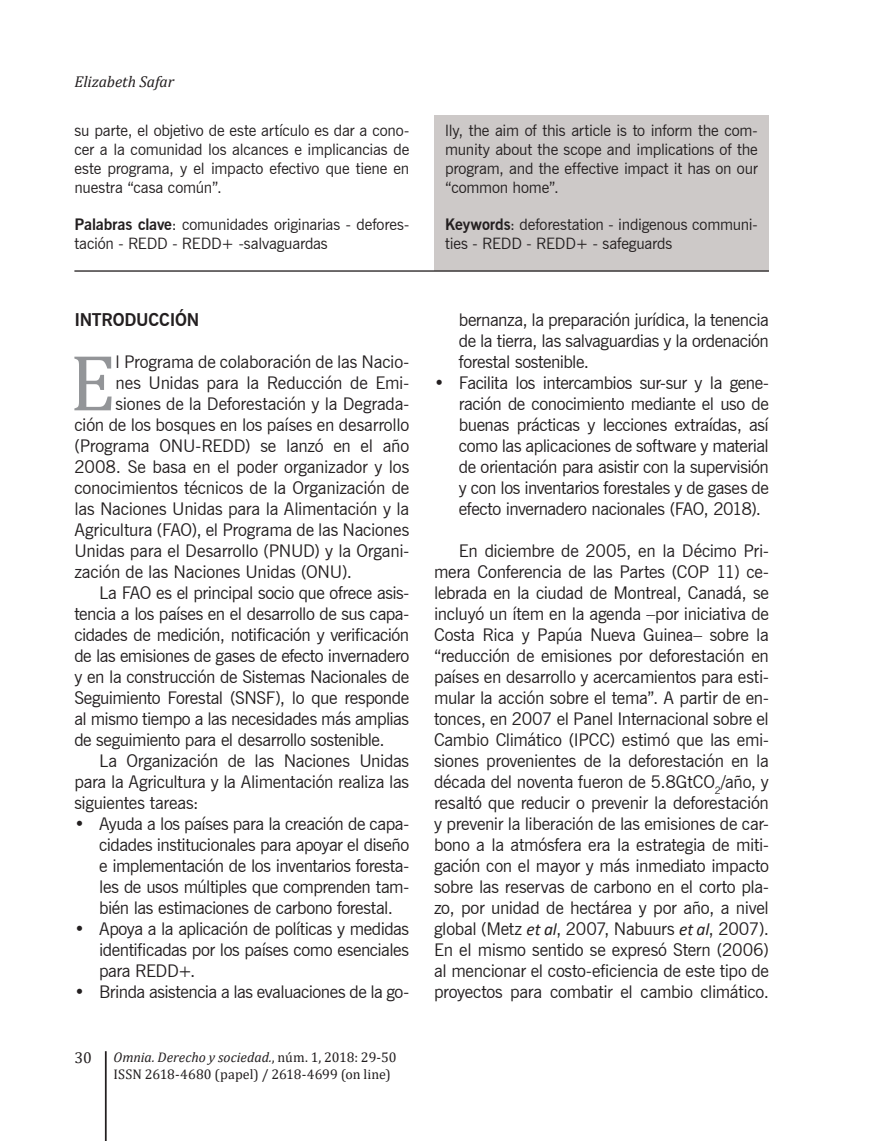
<style>
.page{position:relative;width:893px;height:1141px;background:#fff}
.page>*{position:absolute;margin:0;border:0;box-sizing:border-box;transform-origin:0 0}
.t1{font:80.5px "Cambria";color:#939598}
.t2{font:17.5px/21px "News Gothic BT";letter-spacing:-.02em;color:#231f20;text-align:justify}
.t3{font:700 17.5px "News Gothic BT";letter-spacing:-.015em;color:#231f20}
.t4{font:15.75px/18.9px "News Gothic BT";letter-spacing:-.01em;color:#231f20;text-align:justify}
.t5{font:italic 15.75px "Cambria";letter-spacing:-.005em;color:#231f20}
.t6{font:15.75px "Cambria";color:#231f20}
.t7{font:14px/16.8px "Cambria";letter-spacing:.01em;color:#231f20}
.s1{font-weight:700}
.s2{font-style:italic}
.s3{font-family:"Calibri";font-style:italic}
</style>
<div class="page">
<hr style="left:105px;top:1051px;width:2px;height:90px;background:#231f20">
<div style="left:434px;top:116px;width:335px;height:155px;background:#cdc9c8"></div>
<hr style="left:74px;top:270px;width:695px;height:2px;background:#231f20">
<p class="t5" style="left:74px;top:70px;width:101px">Elizabeth Safar</p>
<p class="t4" style="left:74px;top:121px;width:336px">su parte, el objetivo de este artículo es dar a cono&shy;cer a la comunidad los alcances e implicancias de este programa, y el impacto efectivo que tiene en nuestra “casa común”.</p>
<p class="t4" style="left:74px;top:215px;width:336px"><span class="s1">Palabras clave</span>: comunidades originarias - defores&shy;tación - REDD - REDD+ -salvaguardas</p>
<p class="t3" style="left:74px;top:309px;width:126px">INTRODUCCIÓN</p>
<h1 class="t1" style="left:70px;top:335px;width:48px">E</h1>
<p class="t2" style="left:116px;top:351px;width:295px">l Programa de colaboración de las Nacio-</p>
<p class="t2" style="left:116px;top:372px;width:295px">nes Unidas para la Reducción de Emi-</p>
<p class="t2" style="left:116px;top:393px;width:295px">siones de la Deforestación y la Degrada-</p>
<p class="t2" style="left:74px;top:414px;width:336px">ción de los bosques en los países en desarrollo</p>
<p class="t2" style="left:74px;top:435px;width:336px">(Programa ONU-REDD) se lanzó en el año</p>
<p class="t2" style="left:74px;top:456px;width:336px">2008. Se basa en el poder organizador y los</p>
<p class="t2" style="left:74px;top:477px;width:336px">conocimientos técnicos de la Organización de</p>
<p class="t2" style="left:74px;top:498px;width:336px">las Naciones Unidas para la Alimentación y la</p>
<p class="t2" style="left:74px;top:519px;width:336px">Agricultura (FAO), el Programa de las Naciones</p>
<p class="t2" style="left:74px;top:540px;width:336px">Unidas para el Desarrollo (PNUD) y la Organi-</p>
<p class="t2" style="left:74px;top:561px;width:279px">zación de las Naciones Unidas (ONU).</p>
<p class="t2" style="left:99px;top:582px;width:312px">La FAO es el principal socio que ofrece asis-</p>
<p class="t2" style="left:74px;top:603px;width:336px">tencia a los países en el desarrollo de sus capa-</p>
<p class="t2" style="left:74px;top:624px;width:336px">cidades de medición, notificación y verificación</p>
<p class="t2" style="left:74px;top:645px;width:336px">de las emisiones de gases de efecto invernadero</p>
<p class="t2" style="left:74px;top:666px;width:336px">y en la construcción de Sistemas Nacionales de</p>
<p class="t2" style="left:74px;top:687px;width:336px">Seguimiento Forestal (SNSF), lo que responde</p>
<p class="t2" style="left:74px;top:708px;width:336px">al mismo tiempo a las necesidades más amplias</p>
<p class="t2" style="left:74px;top:729px;width:312px">de seguimiento para el desarrollo sostenible.</p>
<p class="t2" style="left:99px;top:750px;width:312px">La Organización de las Naciones Unidas</p>
<p class="t2" style="left:74px;top:771px;width:336px">para la Agricultura y la Alimentación realiza las</p>
<p class="t2" style="left:74px;top:792px;width:126px">siguientes tareas:</p>
<p class="t2" style="left:99px;top:813px;width:312px;text-indent:-25px">• Ayuda a los países para la creación de capa&shy;cidades institucionales para apoyar el diseño e implementación de los inventarios foresta&shy;les de usos múltiples que comprenden tam&shy;bién las estimaciones de carbono forestal.</p>
<p class="t2" style="left:99px;top:918px;width:312px;text-indent:-25px">• Apoya a la aplicación de políticas y medidas identificadas por los países como esenciales para REDD+.</p>
<p class="t2" style="left:74px;top:981px;width:336px">• Brinda asistencia a las evaluaciones de la go-</p>
<p class="t6" style="left:74px;top:1049px;width:19px">30</p>
<p class="t7" style="left:114px;top:1049px;width:284px"><span class="s2">Omnia. Derecho y sociedad.</span>, núm. 1, 2018: 29-50<br>ISSN 2618-4680 (papel) / 2618-4699 (on line)</p>
<p class="t4" style="left:445px;top:121px;width:314px">lly, the aim of this article is to inform the com&shy;munity about the scope and implications of the program, and the effective impact it has on our “common home”.</p>
<p class="t4" style="left:445px;top:215px;width:314px"><span class="s1">Keywords</span>: deforestation - indigenous communi&shy;ties - REDD - REDD+ - safeguards</p>
<p class="t2" style="left:459px;top:309px;width:312px">bernanza, la preparación jurídica, la tenencia de la tierra, las salvaguardias y la ordenación forestal sostenible.</p>
<p class="t2" style="left:459px;top:372px;width:312px;text-indent:-25px">• Facilita los intercambios sur-sur y la gene&shy;ración de conocimiento mediante el uso de buenas prácticas y lecciones extraídas, así como las aplicaciones de software y material de orientación para asistir con la supervisión y con los inventarios forestales y de gases de efecto invernadero nacionales (FAO, 2018).</p>
<p class="t2" style="left:434px;top:540px;width:336px;text-indent:25px">En diciembre de 2005, en la Décimo Pri&shy;mera Conferencia de las Partes (COP 11) ce&shy;lebrada en la ciudad de Montreal, Canadá, se incluyó un ítem en la agenda –por iniciativa de Costa Rica y Papúa Nueva Guinea– sobre la “reducción de emisiones por deforestación en países en desarrollo y acercamientos para esti&shy;mular la acción sobre el tema”. A partir de en&shy;tonces, en 2007 el Panel Internacional sobre el Cambio Climático (IPCC) estimó que las emi&shy;siones provenientes de la deforestación en la década del noventa fueron de 5.8GtCO<sub>2</sub>/año, y resaltó que reducir o prevenir la deforestación y prevenir la liberación de las emisiones de car&shy;bono a la atmósfera era la estrategia de miti&shy;gación con el mayor y más inmediato impacto sobre las reservas de carbono en el corto pla&shy;zo, por unidad de hectárea y por año, a nivel global (Metz <span class="s3">et al</span>, 2007, Nabuurs <span class="s3">et al</span>, 2007).<br>En el mismo sentido se expresó Stern (2006) al mencionar el costo-eficiencia de este tipo de proyectos para combatir el cambio climático.</p>
</div>
